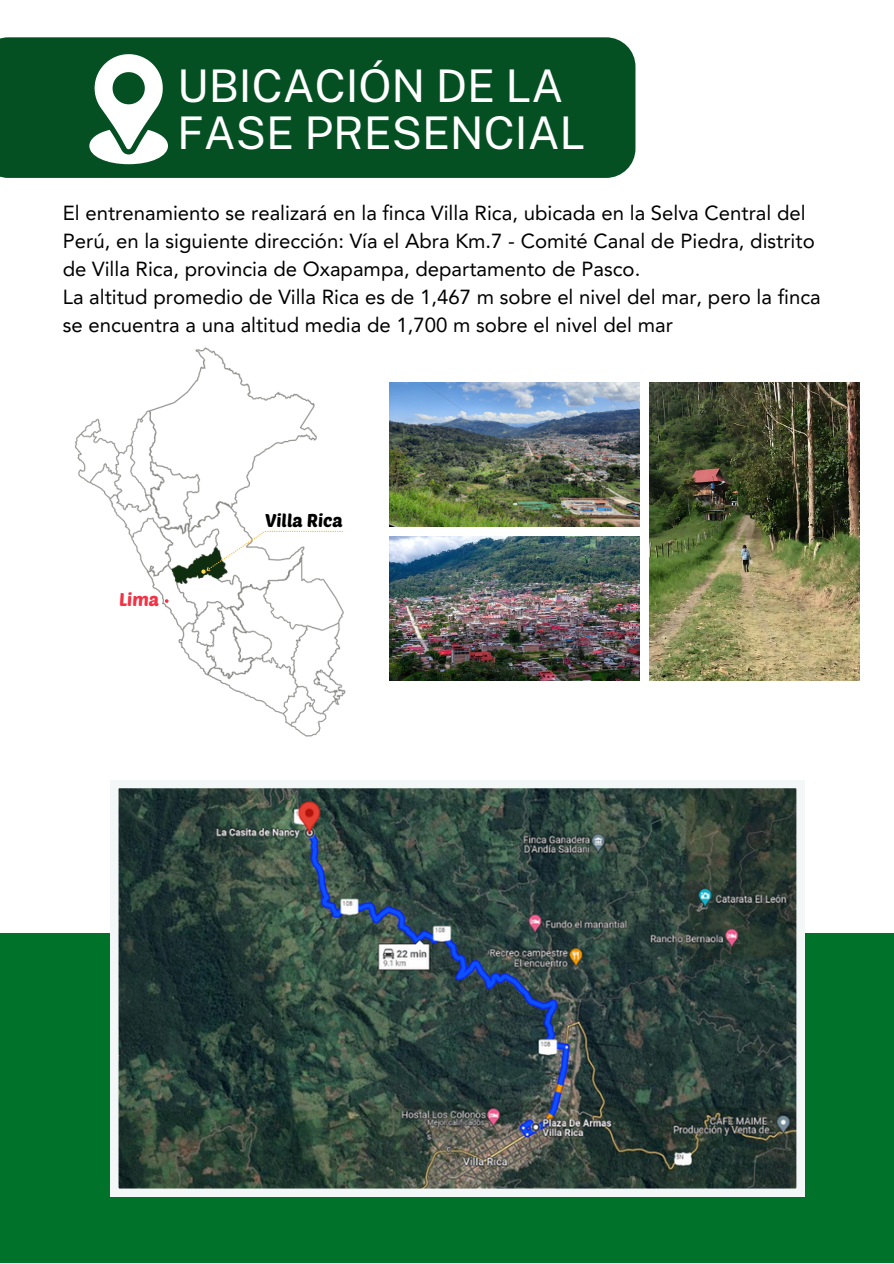
<style>
.page{position:relative;width:894px;height:1264px;background:#fff}
.page>*{position:absolute;margin:0;border:0;box-sizing:border-box;transform-origin:0 0}
.t1{font:45px/47.2px "Public Sans";color:#fff}
.t2{font:20.4px/28px "Avenir LT Pro";color:#000}
.t3{font:18.3px "Poetsen One";color:#000}
.t4{font:18.3px "Poetsen One";color:#f33244}
</style>
<div class="page">
<div style="left:0;top:37px;width:635px;height:141px;background:#055022"></div>
<svg style="left:89px;top:54px;width:79px;height:110px"></svg>
<img style="left:75px;top:347px;width:318px;height:390px">
<svg style="left:201px;top:531px;width:141px;height:43px"></svg>
<svg style="left:165px;top:599px;width:3px;height:4px"></svg>
<img style="left:389px;top:382px;width:250px;height:144px">
<img style="left:389px;top:536px;width:250px;height:144px">
<img style="left:649px;top:382px;width:210px;height:298px">
<div style="left:0;top:933px;width:893px;height:330px;background:#00722a"></div>
<svg style="left:111px;top:780px;width:693px;height:416px;background:#3c4e4a"></svg>
<h1 class="t1" style="left:177px;top:62px;width:410px">UBICACIÓN DE LA<br>FASE PRESENCIAL</h1>
<h2 class="t2" style="left:63px;top:200px;width:759px">El entrenamiento se realizará en la finca Villa Rica, ubicada en la Selva Central del Perú, en la siguiente dirección: Vía el Abra Km.7 - Comité Canal de Piedra, distrito de Villa Rica, provincia de Oxapampa, departamento de Pasco.<br>La altitud promedio de Villa Rica es de 1,467 m sobre el nivel del mar, pero la finca se encuentra a una altitud media de 1,700 m sobre el nivel del mar</h2>
<p class="t4" style="left:119px;top:587px;width:42px">Lima</p>
<p class="t3" style="left:265px;top:509px;width:79px">Villa Rica</p>
</div>
